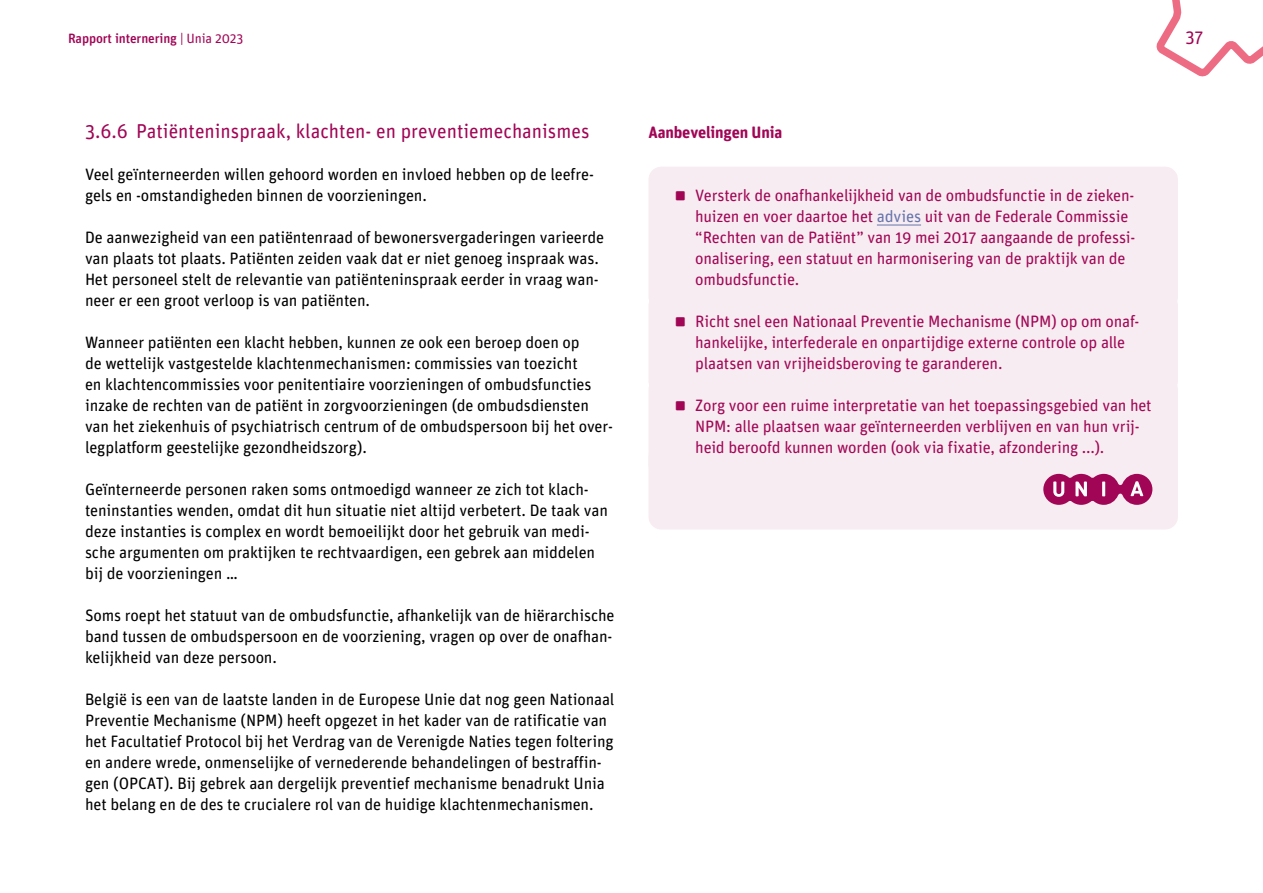
<style>
.page{position:relative;width:1263px;height:893px;background:#fff}
.page>*{position:absolute;margin:0;border:0;box-sizing:border-box;transform-origin:0 0}
.t1{font:20.1px "Unit Rounded OT";color:#a10656}
.t2{font:18px "Unit Rounded OT";color:#a10656}
.Body{font:16.5px/21px "Unit Rounded OT";letter-spacing:-.01em;color:#000}
.t3{font:16.5px/21px "Unit Rounded Pro";letter-spacing:-.015em;color:#a10656}
.Titel__Aanbevelingen_Unia{font:700 16.5px "Unit Rounded OT";letter-spacing:-.01em;color:#a10656}
.t4{font:500 13.5px "Unit Rounded OT";letter-spacing:-.01em;color:#a10656}
.s1{font-weight:400}
.s2{font-weight:700;font-size:25.5px}
.s3{color:#6674ad}
</style>
<div class="page">
<svg style="left:1156px;top:0;width:107px;height:77px"></svg>
<div style="left:648px;top:167px;width:530px;height:143px;background:#f7ecf1;border-radius:13px"></div>
<hr style="left:877px;top:225px;width:44px;height:1px;background:#6674ad">
<div style="left:648px;top:293px;width:530px;height:101px;background:#f7ecf1;border-radius:13px"></div>
<div style="left:648px;top:377px;width:530px;height:101px;background:#f7ecf1;border-radius:13px"></div>
<div style="left:648px;top:445px;width:530px;height:84px;background:#f7ecf1;border-radius:13px"></div>
<svg style="left:1043px;top:474px;width:109px;height:31px"></svg>
<p class="t4" style="left:68px;top:30px;width:177px">Rapport internering <span class="s1">| Unia 2023</span></p>
<p class="t1" style="left:85px;top:119px;width:506px">3.6.6 Patiënteninspraak, klachten- en preventiemechanismes</p>
<p class="Body" style="left:85px;top:164px;width:510px">Veel geïnterneerden willen gehoord worden en invloed hebben op de leefre&shy;gels en -omstandigheden binnen de voorzieningen.</p>
<p class="Body" style="left:85px;top:227px;width:521px">De aanwezigheid van een patiëntenraad of bewonersvergaderingen varieerde van plaats tot plaats. Patiënten zeiden vaak dat er niet genoeg inspraak was.<br>Het personeel stelt de relevantie van patiënteninspraak eerder in vraag wan&shy;neer er een groot verloop is van patiënten.</p>
<p class="Body" style="left:85px;top:332px;width:529px">Wanneer patiënten een klacht hebben, kunnen ze ook een beroep doen op<br>de wettelijk vastgestelde klachtenmechanismen: commissies van toezicht<br>en klachtencommissies voor penitentiaire voorzieningen of ombudsfuncties inzake de rechten van de patiënt in zorgvoorzieningen (de ombudsdiensten van het ziekenhuis of psychiatrisch centrum of de ombudspersoon bij het over&shy;legplatform geestelijke gezondheidszorg).</p>
<p class="Body" style="left:85px;top:479px;width:524px">Geïnterneerde personen raken soms ontmoedigd wanneer ze zich tot klach&shy;teninstanties wenden, omdat dit hun situatie niet altijd verbetert. De taak van deze instanties is complex en wordt bemoeilijkt door het gebruik van medi&shy;sche argumenten om praktijken te rechtvaardigen, een gebrek aan middelen bij de voorzieningen …</p>
<p class="Body" style="left:85px;top:605px;width:531px">Soms roept het statuut van de ombudsfunctie, afhankelijk van de hiërarchische band tussen de ombudspersoon en de voorziening, vragen op over de onafhan&shy;kelijkheid van deze persoon.</p>
<p class="Body" style="left:85px;top:689px;width:531px">België is een van de laatste landen in de Europese Unie dat nog geen Nationaal Preventie Mechanisme (NPM) heeft opgezet in het kader van de ratificatie van het Facultatief Protocol bij het Verdrag van de Verenigde Naties tegen foltering en andere wrede, onmenselijke of vernederende behandelingen of bestraffin&shy;gen (OPCAT). Bij gebrek aan dergelijk preventief mechanisme benadrukt Unia het belang en de des te crucialere rol van de huidige klachtenmechanismen.</p>
<p class="Titel__Aanbevelingen_Unia" style="left:648px;top:122px;width:135px">Aanbevelingen Unia</p>
<p class="t3" style="left:695px;top:184px;width:442px;text-indent:-21px"><span class="s2">▪</span> Versterk de onafhankelijkheid van de ombudsfunctie in de zieken&shy;huizen en voer daartoe het <span class="s3">advies</span> uit van de Federale Commissie “Rechten van de Patiënt” van 19 mei 2017 aangaande de professi&shy;onalisering, een statuut en harmonisering van de praktijk van de ombudsfunctie.</p>
<p class="t3" style="left:695px;top:310px;width:446px;text-indent:-21px"><span class="s2">▪</span> Richt snel een Nationaal Preventie Mechanisme (NPM) op om onaf&shy;hankelijke, interfederale en onpartijdige externe controle op alle plaatsen van vrijheidsberoving te garanderen.</p>
<p class="t3" style="left:695px;top:394px;width:458px;text-indent:-21px"><span class="s2">▪</span> Zorg voor een ruime interpretatie van het toepassingsgebied van het<br>NPM: alle plaatsen waar geïnterneerden verblijven en van hun vrij&shy;heid beroofd kunnen worden (ook via fixatie, afzondering ...).</p>
<p class="t2" style="left:1185px;top:26px;width:20px">37</p>
</div>
